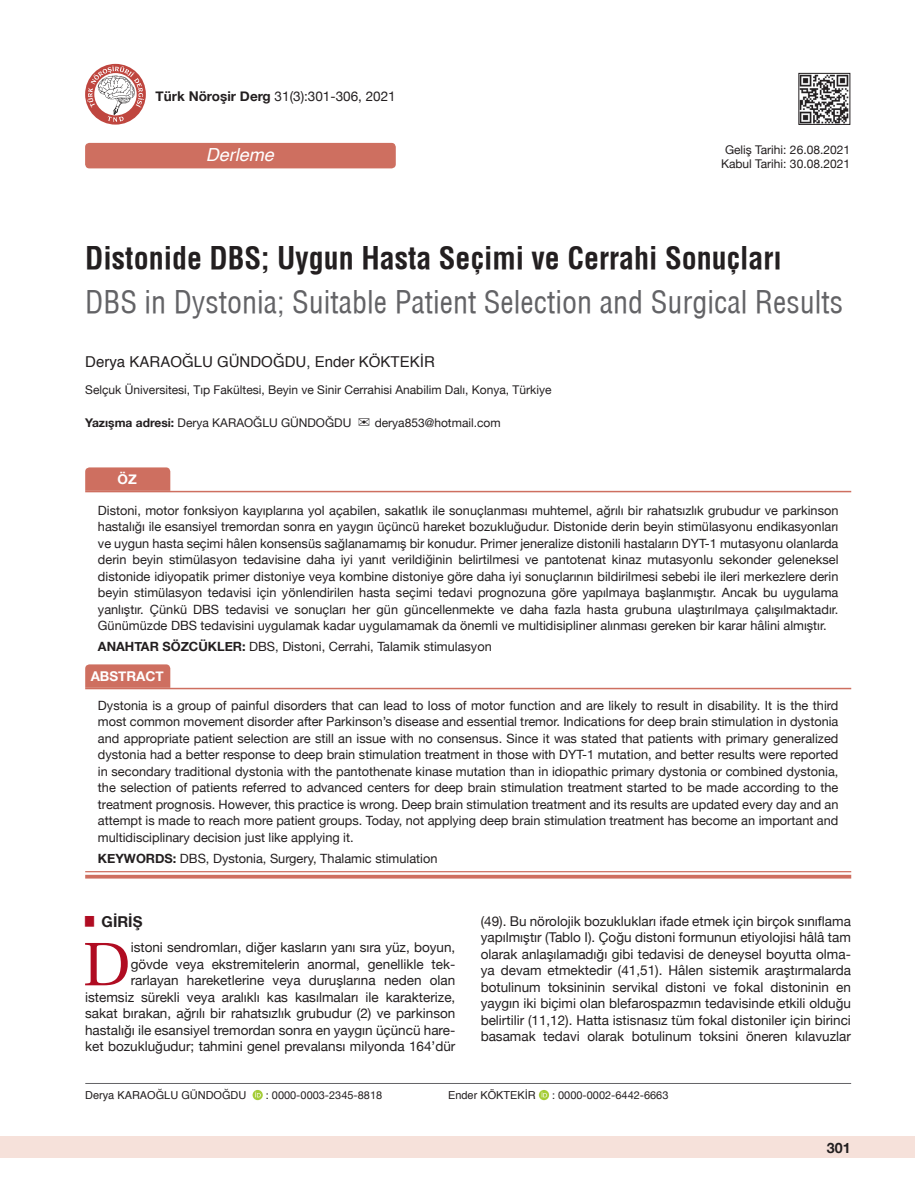
<style>
.page{position:relative;width:915px;height:1191px;background:#fff}
.page>*{position:absolute;margin:0;border:0;box-sizing:border-box;transform-origin:0 0}
.t1{font:61.2px "Utopia";color:#b00c22}
.t2{font:30px "Helvetica Condensed";color:#636366}
.t3{font:700 30px "Helvetica Condens";color:#231f20}
.t4{font:italic 18px "Helvetica";color:#fff}
.t5{font:15px "Helvetica";color:#231f20}
.t6{font:700 15px "Helvetica Neue";color:#231f20}
.t7{font:700 14.25px "Helvetica Neue";color:#231f20}
.t8{font:13.5px/16.5px "Helvetica Neue";color:#231f20;text-align:right}
.t9{font:700 13.5px "Helvetica Neue";color:#fff}
.t10{font:12.75px/16.5px "Helvetica Neue";color:#231f20;text-align:justify}
.t11{font:12px/14.4px "Helvetica Neue";color:#231f20;text-align:center}
.t12{font:10.95px "Helvetica Neue";color:#231f20}
.t13{font:10.95px "Helvetica";color:#231f20}
.s1{font-weight:700}
</style>
<div class="page">
<div style="left:0;top:1136px;width:914px;height:22px;background:#f6e1da"></div>
<hr style="left:85px;top:1083px;width:765px;height:1px;background:#636366">
<svg style="left:252px;top:1090px;width:11px;height:10px"></svg>
<svg style="left:255px;top:1091px;width:6px;height:6px"></svg>
<svg style="left:538px;top:1090px;width:11px;height:10px"></svg>
<svg style="left:541px;top:1091px;width:6px;height:6px"></svg>
<img style="left:800px;top:75px;width:47px;height:48px">
<div style="left:798px;top:73px;width:51px;height:52px;border:1px solid #231f20"></div>
<div style="left:85px;top:143px;width:310px;height:25px;background:#ce6f60;border-radius:4px"></div>
<svg style="left:85px;top:64px;width:61px;height:61px"></svg>
<svg style="left:87px;top:66px;width:57px;height:56px"></svg>
<svg style="left:85px;top:664px;width:85px;height:24px;background:#cf7364"></svg>
<svg style="left:85px;top:872px;width:765px;height:1px"></svg>
<hr style="left:85px;top:688px;width:765px;height:1px;background:#ce6f60">
<hr style="left:85px;top:871px;width:765px;height:1px;background:#ce6f60">
<svg style="left:85px;top:874px;width:765px;height:4px;background:#d88c80"></svg>
<svg style="left:85px;top:467px;width:85px;height:24px;background:#cf7364"></svg>
<hr style="left:85px;top:491px;width:765px;height:1px;background:#ce6f60">
<p class="t8" style="left:156px;top:89px;width:241px"><span class="s1">Türk Nöroşir Derg</span> 31(3):301-306, 2021</p>
<h3 class="t4" style="left:206px;top:140px;width:70px">Derleme</h3>
<p class="t11" style="left:720px;top:143px;width:130px">Geliş Tarihi: 26.08.2021<br>Kabul Tarihi: 30.08.2021</p>
<h2 class="t3" style="left:85px;top:240px;width:697px">Distonide DBS; Uygun Hasta Seçimi ve Cerrahi Sonuçları</h2>
<h2 class="t2" style="left:85px;top:283px;width:759px">DBS in Dystonia; Suitable Patient Selection and Surgical Results</h2>
<p class="t5" style="left:85px;top:350px;width:351px">Derya KARAOĞLU GÜNDOĞDU, Ender KÖKTEKİR</p>
<p class="t11" style="left:85px;top:383px;width:467px">Selçuk Üniversitesi, Tıp Fakültesi, Beyin ve Sinir Cerrahisi Anabilim Dalı, Konya, Türkiye</p>
<p class="t11" style="left:85px;top:416px;width:267px"><span class="s1">Yazışma adresi:</span> Derya KARAOĞLU GÜNDOĞDU</p>
<p class="t11" style="left:374px;top:416px;width:127px">derya853@hotmail.com</p>
<p class="t9" style="left:118px;top:469px;width:21px">ÖZ</p>
<p class="t10" style="left:98px;top:502px;width:741px">Distoni, motor fonksiyon kayıplarına yol açabilen, sakatlık ile sonuçlanması muhtemel, ağrılı bir rahatsızlık grubudur ve parkinson hastalığı ile esansiyel tremordan sonra en yaygın üçüncü hareket bozukluğudur. Distonide derin beyin stimülasyonu endikasyonları ve uygun hasta seçimi hâlen konsensüs sağlanamamış bir konudur. Primer jeneralize distonili hastaların DYT-1 mutasyonu olanlarda derin beyin stimülasyon tedavisine daha iyi yanıt verildiğinin belirtilmesi ve pantotenat kinaz mutasyonlu sekonder geleneksel distonide idiyopatik primer distoniye veya kombine distoniye göre daha iyi sonuçlarının bildirilmesi sebebi ile ileri merkezlere derin beyin stimülasyon tedavisi için yönlendirilen hasta seçimi tedavi prognozuna göre yapılmaya başlanmıştır. Ancak bu uygulama yanlıştır. Çünkü DBS tedavisi ve sonuçları her gün güncellenmekte ve daha fazla hasta grubuna ulaştırılmaya çalışılmaktadır.<br>Günümüzde DBS tedavisini uygulamak kadar uygulamamak da önemli ve multidisipliner alınması gereken bir karar hâlini almıştır.</p>
<p class="t10" style="left:98px;top:639px;width:395px"><span class="s1">ANAHTAR SÖZCÜKLER:</span> DBS, Distoni, Cerrahi, Talamik stimulasyon</p>
<p class="t9" style="left:91px;top:666px;width:75px">ABSTRACT</p>
<p class="t10" style="left:98px;top:698px;width:741px">Dystonia is a group of painful disorders that can lead to loss of motor function and are likely to result in disability. It is the third most common movement disorder after Parkinson’s disease and essential tremor. Indications for deep brain stimulation in dystonia and appropriate patient selection are still an issue with no consensus. Since it was stated that patients with primary generalized dystonia had a better response to deep brain stimulation treatment in those with DYT-1 mutation, and better results were reported in secondary traditional dystonia with the pantothenate kinase mutation than in idiopathic primary dystonia or combined dystonia, the selection of patients referred to advanced centers for deep brain stimulation treatment started to be made according to the treatment prognosis. However, this practice is wrong. Deep brain stimulation treatment and its results are updated every day and an attempt is made to reach more patient groups. Today, not applying deep brain stimulation treatment has become an important and multidisciplinary decision just like applying it.</p>
<p class="t10" style="left:98px;top:850px;width:341px"><span class="s1">KEYWORDS:</span> DBS, Dystonia, Surgery, Thalamic stimulation</p>
<p class="t6" style="left:85px;top:910px;width:59px"><sup>█</sup> GİRİŞ</p>
<h1 class="t1" style="left:83px;top:929px;width:49px">D</h1>
<p class="t8" style="left:85px;top:940px;width:371px">istoni sendromları, diğer kasların yanı sıra yüz, boyun,<br>gövde veya ekstremitelerin anormal, genellikle tek&shy;rarlayan hareketlerine veya duruşlarına neden olan istemsiz sürekli veya aralıklı kas kasılmaları ile karakterize, sakat bırakan, ağrılı bir rahatsızlık grubudur (2) ve parkinson hastalığı ile esansiyel tremordan sonra en yaygın üçüncü hare&shy;ket bozukluğudur; tahmini genel prevalansı milyonda 164’dür</p>
<p class="t8" style="left:480px;top:913px;width:371px;text-align:justify">(49). Bu nörolojik bozuklukları ifade etmek için birçok sınıflama yapılmıştır (Tablo I). Çoğu distoni formunun etiyolojisi hâlâ tam olarak anlaşılamadığı gibi tedavisi de deneysel boyutta olma&shy;ya devam etmektedir (41,51). Hâlen sistemik araştırmalarda botulinum toksininin servikal distoni ve fokal distoninin en yaygın iki biçimi olan blefarospazmın tedavisinde etkili olduğu belirtilir (11,12). Hatta istisnasız tüm fokal distoniler için birinci basamak tedavi olarak botulinum toksini öneren kılavuzlar</p>
<p class="t13" style="left:85px;top:1087px;width:163px">Derya KARAOĞLU GÜNDOĞDU</p>
<p class="t12" style="left:266px;top:1087px;width:118px">: 0000-0003-2345-8818</p>
<p class="t13" style="left:448px;top:1087px;width:89px">Ender KÖKTEKİR</p>
<p class="t12" style="left:552px;top:1087px;width:118px">: 0000-0002-6442-6663</p>
<p class="t7" style="left:826px;top:1137px;width:25px">301</p>
</div>
